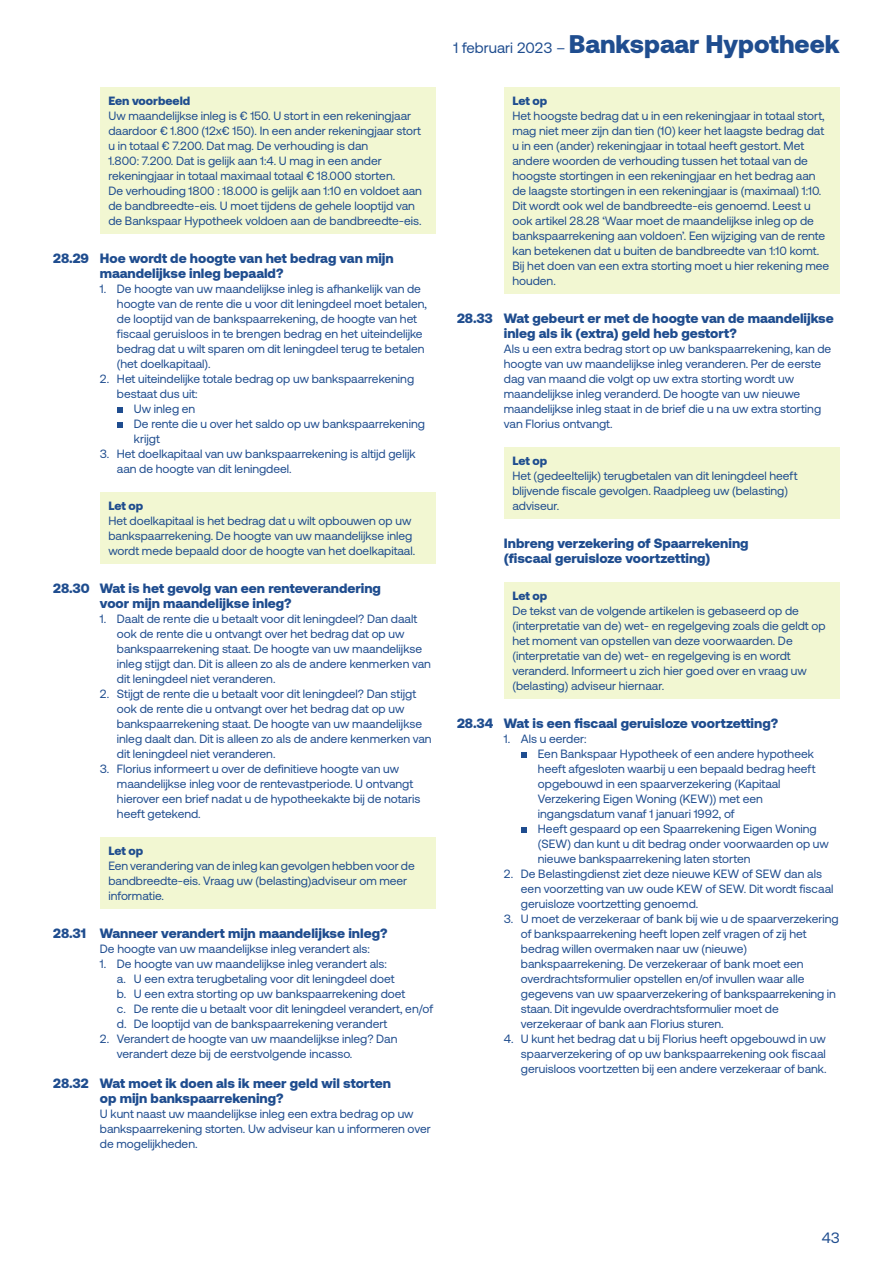
<style>
.page{position:relative;width:893px;height:1263px;background:#fff}
.page>*{position:absolute;margin:0;border:0;box-sizing:border-box;transform-origin:0 0}
.t1{font:900 25.5px "Aeonik";color:#1f4d8f}
.t2{font:15px "Aeonik";color:#1f4d8f}
.t3{font:900 13.5px/15px "Aeonik";color:#1f4d8f}
.t4{font:12px/15px "Aeonik";color:#1f4d8f}
.t5{font:900 12px "Aeonik";color:#1f4d8f}
.s1{font-weight:400;font-size:15px}
</style>
<div class="page">
<div style="left:100px;top:87px;width:336px;height:146px;background:#f2f7d2"></div>
<svg style="left:117px;top:407px;width:6px;height:6px"></svg>
<svg style="left:117px;top:422px;width:6px;height:6px"></svg>
<div style="left:100px;top:492px;width:336px;height:71px;background:#f2f7d2"></div>
<div style="left:100px;top:837px;width:336px;height:71px;background:#f2f7d2"></div>
<div style="left:504px;top:87px;width:336px;height:206px;background:#f2f7d2"></div>
<div style="left:504px;top:447px;width:336px;height:71px;background:#f2f7d2"></div>
<div style="left:504px;top:582px;width:336px;height:116px;background:#f2f7d2"></div>
<svg style="left:521px;top:752px;width:6px;height:6px"></svg>
<svg style="left:521px;top:827px;width:6px;height:6px"></svg>
<p class="t5" style="left:108px;top:93px;width:83px">Een voorbeeld</p>
<p class="t4" style="left:108px;top:108px;width:315px">Uw maandelijkse inleg is € 150. U stort in een rekeningjaar daardoor € 1.800 (12x€ 150). In een ander rekeningjaar stort u in totaal € 7.200. Dat mag. De verhouding is dan<br>1.800: 7.200. Dat is gelijk aan 1:4. U mag in een ander rekeningjaar in totaal maximaal totaal € 18.000 storten.<br>De verhouding 1800 : 18.000 is gelijk aan 1:10 en voldoet aan de bandbreedte-eis. U moet tijdens de gehele looptijd van de Bankspaar Hypotheek voldoen aan de bandbreedte-eis.</p>
<p class="t3" style="left:100px;top:251px;width:295px;text-indent:-47px">28.29 Hoe wordt de hoogte van het bedrag van mijn maandelijkse inleg bepaald?</p>
<p class="t4" style="left:117px;top:282px;width:312px;text-indent:-17px">1. De hoogte van uw maandelijkse inleg is afhankelijk van de hoogte van de rente die u voor dit leningdeel moet betalen, de looptijd van de bankspaarrekening, de hoogte van het fiscaal geruisloos in te brengen bedrag en het uiteindelijke bedrag dat u wilt sparen om dit leningdeel terug te betalen (het doelkapitaal).</p>
<p class="t4" style="left:100px;top:372px;width:316px">2. Het uiteindelijke totale bedrag op uw bankspaarrekening</p>
<p class="t4" style="left:117px;top:387px;width:82px">bestaat dus uit:</p>
<p class="t4" style="left:134px;top:402px;width:63px">Uw inleg en</p>
<p class="t4" style="left:134px;top:417px;width:292px">De rente die u over het saldo op uw bankspaarrekening</p>
<p class="t4" style="left:134px;top:432px;width:27px">krijgt</p>
<p class="t4" style="left:117px;top:447px;width:300px;text-indent:-17px">3. Het doelkapitaal van uw bankspaarrekening is altijd gelijk aan de hoogte van dit leningdeel.</p>
<p class="t5" style="left:108px;top:498px;width:36px">Let op</p>
<p class="t4" style="left:108px;top:513px;width:308px">Het doelkapitaal is het bedrag dat u wilt opbouwen op uw bankspaarrekening. De hoogte van uw maandelijkse inleg wordt mede bepaald door de hoogte van het doelkapitaal.</p>
<p class="t3" style="left:100px;top:581px;width:282px;text-indent:-47px">28.30 Wat is het gevolg van een renteverandering voor mijn maandelijkse inleg?</p>
<p class="t4" style="left:117px;top:612px;width:316px;text-indent:-17px">1. Daalt de rente die u betaalt voor dit leningdeel? Dan daalt ook de rente die u ontvangt over het bedrag dat op uw bankspaarrekening staat. De hoogte van uw maandelijkse inleg stijgt dan. Dit is alleen zo als de andere kenmerken van dit leningdeel niet veranderen.</p>
<p class="t4" style="left:117px;top:687px;width:316px;text-indent:-17px">2. Stijgt de rente die u betaalt voor dit leningdeel? Dan stijgt ook de rente die u ontvangt over het bedrag dat op uw bankspaarrekening staat. De hoogte van uw maandelijkse inleg daalt dan. Dit is alleen zo als de andere kenmerken van dit leningdeel niet veranderen.</p>
<p class="t4" style="left:117px;top:762px;width:305px;text-indent:-17px">3. Florius informeert u over de definitieve hoogte van uw maandelijkse inleg voor de rentevastperiode. U ontvangt hierover een brief nadat u de hypotheekakte bij de notaris heeft getekend.</p>
<p class="t5" style="left:108px;top:843px;width:36px">Let op</p>
<p class="t4" style="left:108px;top:858px;width:308px">Een verandering van de inleg kan gevolgen hebben voor de bandbreedte-eis. Vraag uw (belasting)adviseur om meer informatie.</p>
<p class="t3" style="left:53px;top:926px;width:336px">28.31 Wanneer verandert mijn maandelijkse inleg?</p>
<p class="t4" style="left:100px;top:942px;width:272px">De hoogte van uw maandelijkse inleg verandert als:</p>
<p class="t4" style="left:117px;top:957px;width:318px;text-indent:-17px">1. De hoogte van uw maandelijkse inleg verandert als:<br>a. U een extra terugbetaling voor dit leningdeel doet<br>b. U een extra storting op uw bankspaarrekening doet<br>c. De rente die u betaalt voor dit leningdeel verandert, en/of d. De looptijd van de bankspaarrekening verandert</p>
<p class="t4" style="left:117px;top:1032px;width:282px;text-indent:-17px">2. Verandert de hoogte van uw maandelijkse inleg? Dan verandert deze bij de eerstvolgende incasso.</p>
<p class="t3" style="left:100px;top:1076px;width:292px;text-indent:-47px">28.32 Wat moet ik doen als ik meer geld wil storten op mijn bankspaarrekening?</p>
<p class="t4" style="left:100px;top:1107px;width:332px">U kunt naast uw maandelijkse inleg een extra bedrag op uw bankspaarrekening storten. Uw adviseur kan u informeren over de mogelijkheden.</p>
<h1 class="t1" style="left:453px;top:29px;width:388px"><span class="s1">1 februari 2023 –</span> Bankspaar Hypotheek</h1>
<p class="t5" style="left:512px;top:93px;width:36px">Let op</p>
<p class="t4" style="left:512px;top:108px;width:318px">Het hoogste bedrag dat u in een rekeningjaar in totaal stort, mag niet meer zijn dan tien (10) keer het laagste bedrag dat u in een (ander) rekeningjaar in totaal heeft gestort. Met andere woorden de verhouding tussen het totaal van de hoogste stortingen in een rekeningjaar en het bedrag aan de laagste stortingen in een rekeningjaar is (maximaal) 1:10.<br>Dit wordt ook wel de bandbreedte-eis genoemd. Leest u ook artikel 28.28 ‘Waar moet de maandelijkse inleg op de bankspaarrekening aan voldoen’. Een wijziging van de rente kan betekenen dat u buiten de bandbreedte van 1:10 komt.<br>Bij het doen van een extra storting moet u hier rekening mee houden.</p>
<p class="t3" style="left:504px;top:311px;width:331px;text-indent:-47px">28.33 Wat gebeurt er met de hoogte van de maandelijkse inleg als ik (extra) geld heb gestort?</p>
<p class="t4" style="left:504px;top:342px;width:329px">Als u een extra bedrag stort op uw bankspaarrekening, kan de hoogte van uw maandelijkse inleg veranderen. Per de eerste dag van maand die volgt op uw extra storting wordt uw maandelijkse inleg veranderd. De hoogte van uw nieuwe maandelijkse inleg staat in de brief die u na uw extra storting van Florius ontvangt.</p>
<p class="t5" style="left:512px;top:453px;width:36px">Let op</p>
<p class="t4" style="left:512px;top:468px;width:287px">Het (gedeeltelijk) terugbetalen van dit leningdeel heeft blijvende fiscale gevolgen. Raadpleeg uw (belasting) adviseur.</p>
<p class="t3" style="left:504px;top:536px;width:246px">Inbreng verzekering of Spaarrekening (fiscaal geruisloze voortzetting)</p>
<p class="t5" style="left:512px;top:588px;width:36px">Let op</p>
<p class="t4" style="left:512px;top:603px;width:315px">De tekst van de volgende artikelen is gebaseerd op de (interpretatie van de) wet- en regelgeving zoals die geldt op het moment van opstellen van deze voorwaarden. De (interpretatie van de) wet- en regelgeving is en wordt veranderd. Informeert u zich hier goed over en vraag uw (belasting) adviseur hiernaar.</p>
<p class="t3" style="left:457px;top:716px;width:322px">28.34 Wat is een fiscaal geruisloze voortzetting?</p>
<p class="t4" style="left:538px;top:732px;width:292px;text-indent:-34px">1. Als u eerder:<br>Een Bankspaar Hypotheek of een andere hypotheek heeft afgesloten waarbij u een bepaald bedrag heeft opgebouwd in een spaarverzekering (Kapitaal Verzekering Eigen Woning (KEW)) met een ingangsdatum vanaf 1 januari 1992, of<br>Heeft gespaard op een Spaarrekening Eigen Woning (SEW) dan kunt u dit bedrag onder voorwaarden op uw nieuwe bankspaarrekening laten storten</p>
<p class="t4" style="left:521px;top:867px;width:314px;text-indent:-17px">2. De Belastingdienst ziet deze nieuwe KEW of SEW dan als een voorzetting van uw oude KEW of SEW. Dit wordt fiscaal geruisloze voortzetting genoemd.</p>
<p class="t4" style="left:521px;top:912px;width:319px;text-indent:-17px">3. U moet de verzekeraar of bank bij wie u de spaarverzekering of bankspaarrekening heeft lopen zelf vragen of zij het bedrag willen overmaken naar uw (nieuwe) bankspaarrekening. De verzekeraar of bank moet een overdrachtsformulier opstellen en/of invullen waar alle gegevens van uw spaarverzekering of bankspaarrekening in staan. Dit ingevulde overdrachtsformulier moet de verzekeraar of bank aan Florius sturen.</p>
<p class="t4" style="left:521px;top:1032px;width:307px;text-align:justify;text-indent:-17px">4. U kunt het bedrag dat u bij Florius heeft opgebouwd in uw spaarverzekering of op uw bankspaarrekening ook fiscaal geruisloos voortzetten bij een andere verzekeraar of bank.</p>
<p class="t2" style="left:822px;top:1229px;width:20px">43</p>
</div>
